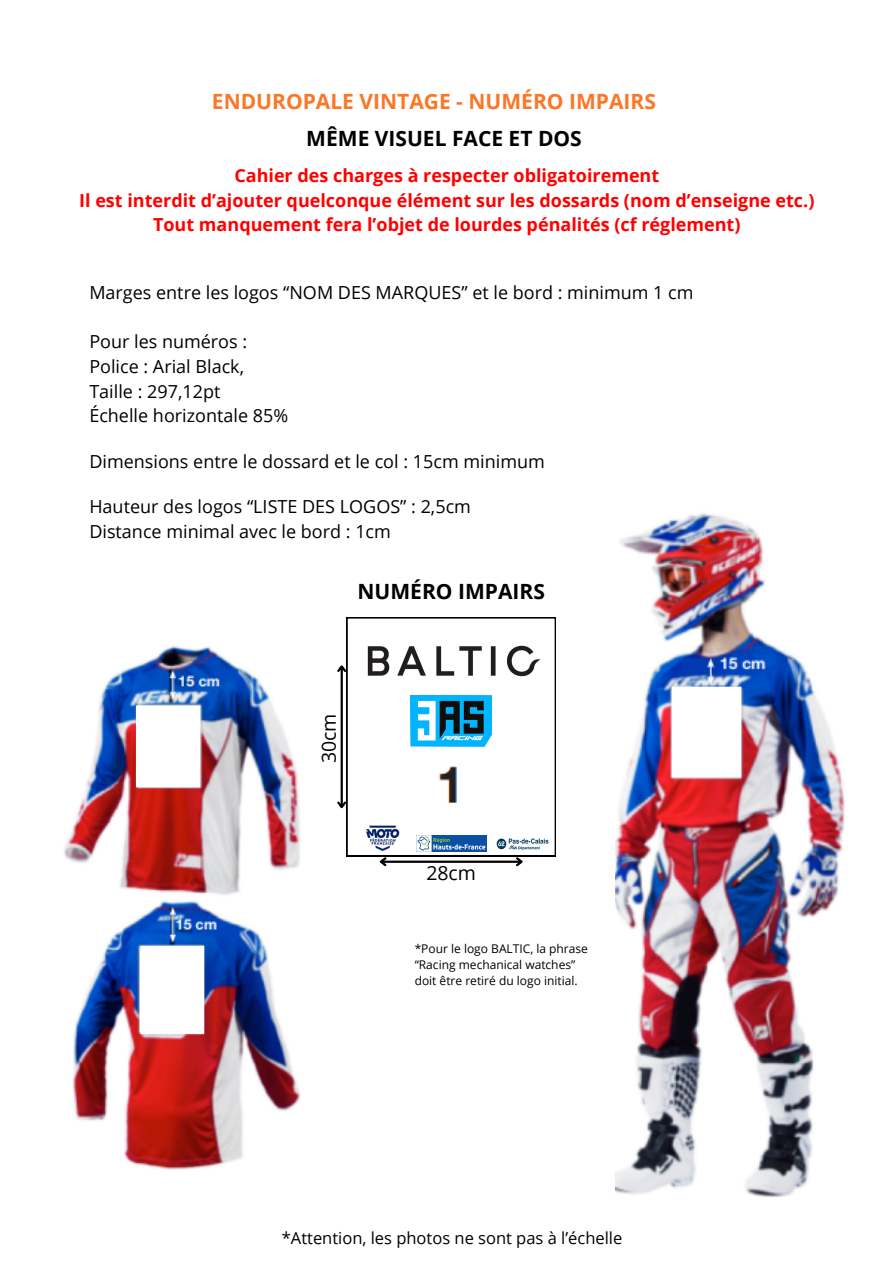
<style>
.page{position:relative;width:894px;height:1264px;background:#fff}
.page>*{position:absolute;margin:0;border:0;box-sizing:border-box;transform-origin:0 0}
.t1{font:700 21px "Open Sans";color:#000}
.t2{font:700 21px "Open Sans";color:#fa7726}
.t3{font:19.5px "Open Sans";color:#000}
.t4{font:18px/24.8px "Open Sans";color:#000}
.t5{font:700 18px/24.8px "Open Sans";color:#f00;text-align:center}
.t6{font:16.5px "Open Sans";color:#000}
.t7{font:12px/16px "Open Sans";color:#000}
</style>
<div class="page">
<img style="left:64px;top:645px;width:237px;height:525px">
<div style="left:136px;top:706px;width:63px;height:80px;background:#fff"></div>
<div style="left:141px;top:951px;width:63px;height:80px;background:#fff"></div>
<img style="left:615px;top:513px;width:230px;height:684px">
<div style="left:675px;top:689px;width:64px;height:86px;background:#fff"></div>
<svg style="left:346px;top:617px;width:209px;height:239px"></svg>
<hr style="left:340px;top:666px;width:3px;height:141px;background:#000">
<svg style="left:337px;top:799px;width:11px;height:11px"></svg>
<svg style="left:337px;top:662px;width:11px;height:12px"></svg>
<hr style="left:381px;top:860px;width:140px;height:2px;background:#000">
<svg style="left:377px;top:855px;width:11px;height:12px"></svg>
<svg style="left:514px;top:855px;width:11px;height:12px"></svg>
<img style="left:364px;top:756px;width:173px;height:55px">
<img style="left:364px;top:824px;width:36px;height:27px">
<img style="left:495px;top:836px;width:54px;height:15px">
<img style="left:362px;top:641px;width:178px;height:36px">
<img style="left:410px;top:695px;width:81px;height:52px">
<img style="left:416px;top:835px;width:70px;height:16px">
<p class="t2" style="left:212px;top:87px;width:445px">ENDUROPALE VINTAGE - NUMÉRO IMPAIRS</p>
<h1 class="t1" style="left:306px;top:124px;width:277px">MÊME VISUEL FACE ET DOS</h1>
<h1 class="t5" style="left:79px;top:162px;width:736px">Cahier des charges à respecter obligatoirement<br>Il est interdit d’ajouter quelconque élément sur les dossards (nom d’enseigne etc.)<br>Tout manquement fera l’objet de lourdes pénalités (cf réglement)</h1>
<h3 class="t4" style="left:89px;top:279px;width:605px">Marges entre les logos “NOM DES MARQUES” et le bord : minimum 1 cm</h3>
<h4 class="t4" style="left:89px;top:329px;width:200px">Pour les numéros :<br>Police : Arial Black,<br>Taille : 297,12pt<br>Échelle horizontale 85%</h4>
<h4 class="t4" style="left:89px;top:448px;width:457px">Dimensions entre le dossard et le col : 15cm minimum</h4>
<h4 class="t4" style="left:89px;top:494px;width:383px">Hauteur des logos “LISTE DES LOGOS” : 2,5cm<br>Distance minimal avec le bord : 1cm</h4>
<h1 class="t1" style="left:357px;top:576px;width:189px">NUMÉRO IMPAIRS</h1>
<h2 class="t3" style="left:315px;top:763px;width:51px;rotate:-90deg">30cm</h2>
<p class="t3" style="left:426px;top:859px;width:51px">28cm</p>
<p class="t7" style="left:414px;top:940px;width:175px">*Pour le logo BALTIC, la phrase “Racing mechanical watches” doit être retiré du logo initial.</p>
<h4 class="t6" style="left:282px;top:1226px;width:342px">*Attention, les photos ne sont pas à l’échelle</h4>
</div>
